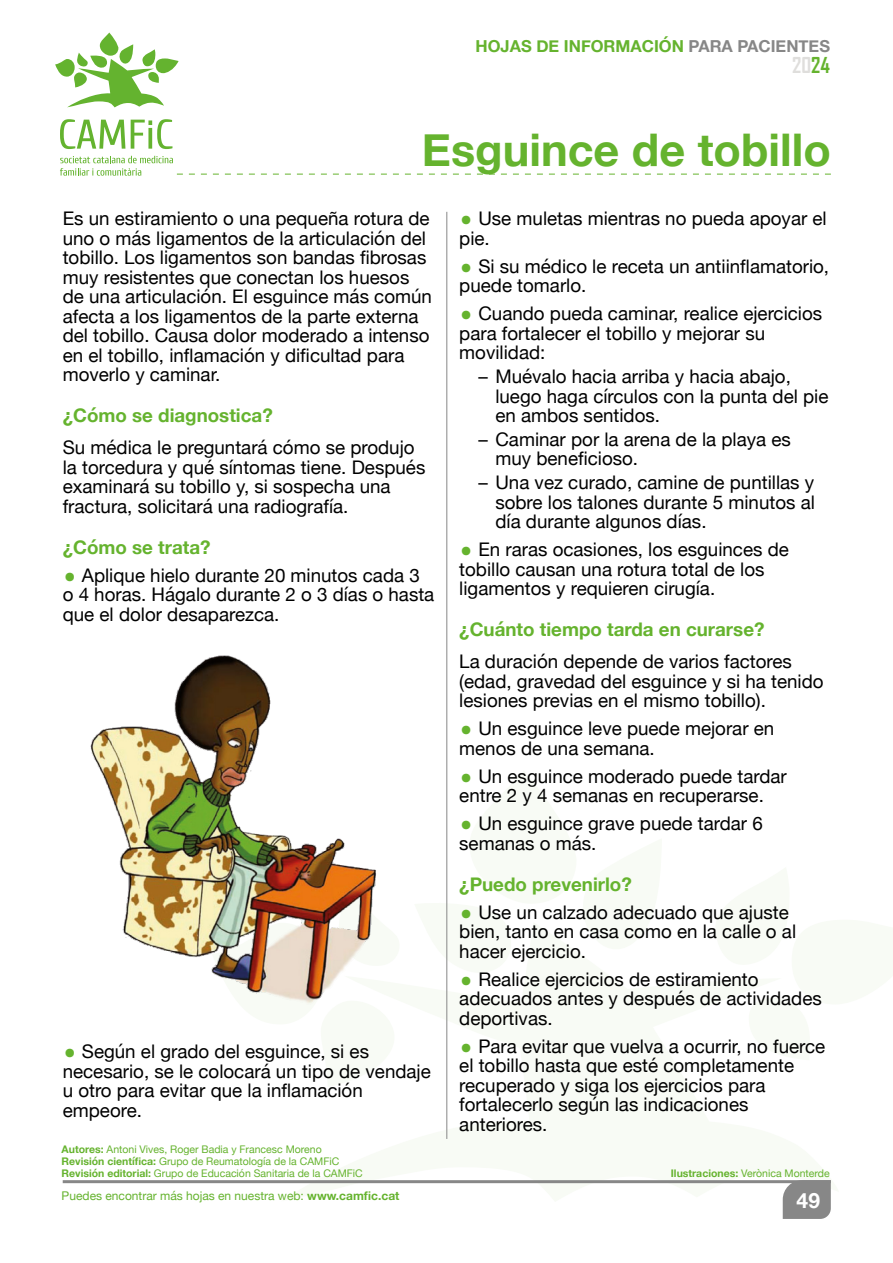
<style>
.page{position:relative;width:893px;height:1263px;background:#fff}
.page>*{position:absolute;margin:0;border:0;box-sizing:border-box;transform-origin:0 0}
.t1{font:700 45px "Helvetica Neue";color:#65b32e}
.t2{font:700 21px "Agency FB";color:#dfdedc}
.t3{font:700 21px "Helvetica Neue";color:#fff}
.t4{font:18.75px/19.5px "Helvetica Neue";color:#000}
.t5{font:700 18.75px "Helvetica Neue";color:#65b32e}
.t6{font:700 16.5px "Helvetica Neue";color:#65b32e}
.t7{font:12px "Helvetica Neue";color:#65b32e}
.t8{font:10.5px/12px "Helvetica Neue";color:#65b32e}
.s1{color:#878787}
.s2{color:#65b32e}
.s3{font-size:39px;color:#65b32e}
.s4{font-weight:700}
</style>
<div class="page">
<svg style="left:281px;top:979px;width:502px;height:223px;fill:#f8fbf5"></svg>
<svg style="left:281px;top:1014px;width:120px;height:73px"></svg>
<svg style="left:447px;top:770px;width:1px;height:209px"></svg>
<svg style="left:715px;top:979px;width:68px;height:81px"></svg>
<hr style="left:63px;top:1180px;width:768px;height:3px;background:#878787">
<div style="left:783px;top:1180px;width:48px;height:39px;background:#878787"></div>
<svg style="left:55px;top:33px;width:124px;height:74px"></svg>
<svg style="left:60px;top:156px;width:771px;height:20px"></svg>
<svg style="left:60px;top:119px;width:65px;height:30px"></svg>
<svg style="left:131px;top:119px;width:41px;height:30px"></svg>
<hr style="left:446px;top:212px;width:1px;height:927px;background:#878787">
<img style="left:90px;top:655px;width:316px;height:359px">
<p class="t6" style="left:476px;top:33px;width:356px">HOJAS DE INFORMACIÓN <span class="s1">PARA PACIENTES</span></p>
<p class="t2" style="left:792px;top:52px;width:39px">20<span class="s2">24</span></p>
<h1 class="t1" style="left:422px;top:115px;width:410px">Esguince de tobillo</h1>
<p class="t4" style="left:63px;top:210px;width:371px">Es un estiramiento o una pequeña rotura de uno o más ligamentos de la articulación del tobillo. Los ligamentos son bandas fibrosas muy resistentes que conectan los huesos de una articulación. El esguince más común afecta a los ligamentos de la parte externa del tobillo. Causa dolor moderado a intenso en el tobillo, inflamación y dificultad para moverlo y caminar.</p>
<p class="t5" style="left:63px;top:401px;width:212px">¿Cómo se diagnostica?</p>
<p class="t4" style="left:63px;top:439px;width:364px">Su médica le preguntará cómo se produjo la torcedura y qué síntomas tiene. Después examinará su tobillo y, si sospecha una fractura, solicitará una radiografía.</p>
<p class="t5" style="left:63px;top:532px;width:149px">¿Cómo se trata?</p>
<p class="t4" style="left:63px;top:566px;width:373px"><span class="s3">•</span> Aplique hielo durante 20 minutos cada 3 o 4 horas. Hágalo durante 2 o 3 días o hasta que el dolor desaparezca.</p>
<p class="t4" style="left:63px;top:1043px;width:370px"><span class="s3">•</span> Según el grado del esguince, si es necesario, se le colocará un tipo de vendaje u otro para evitar que la inflamación empeore.</p>
<p class="t8" style="left:62px;top:1143px;width:303px"><span class="s4">Autores:</span> Antoni Vives, Roger Badia y Francesc Moreno<br><span class="s4">Revisión científica:</span> Grupo de Reumatología de la CAMFiC<br><span class="s4">Revisión editorial:</span> Grupo de Educación Sanitaria de la CAMFiC</p>
<p class="t4" style="left:459px;top:210px;width:369px"><span class="s3">•</span> Use muletas mientras no pueda apoyar el pie.</p>
<p class="t4" style="left:459px;top:258px;width:371px"><span class="s3">•</span> Si su médico le receta un antiinflamatorio, puede tomarlo.</p>
<p class="t4" style="left:459px;top:305px;width:364px"><span class="s3">•</span> Cuando pueda caminar, realice ejercicios para fortalecer el tobillo y mejorar su movilidad:</p>
<p class="t4" style="left:495px;top:368px;width:335px;text-indent:-17px">– Muévalo hacia arriba y hacia abajo, luego haga círculos con la punta del pie en ambos sentidos.</p>
<p class="t4" style="left:495px;top:431px;width:297px;text-indent:-17px">– Caminar por la arena de la playa es muy beneficioso.</p>
<p class="t4" style="left:495px;top:474px;width:321px;text-align:justify;text-indent:-17px">– Una vez curado, camine de puntillas y sobre los talones durante 5 minutos al día durante algunos días.</p>
<p class="t4" style="left:459px;top:541px;width:331px"><span class="s3">•</span> En raras ocasiones, los esguinces de tobillo causan una rotura total de los ligamentos y requieren cirugía.</p>
<p class="t5" style="left:459px;top:615px;width:307px">¿Cuánto tiempo tarda en curarse?</p>
<p class="t4" style="left:459px;top:653px;width:366px">La duración depende de varios factores (edad, gravedad del esguince y si ha tenido lesiones previas en el mismo tobillo).</p>
<p class="t4" style="left:459px;top:720px;width:317px"><span class="s3">•</span> Un esguince leve puede mejorar en menos de una semana.</p>
<p class="t4" style="left:459px;top:767px;width:329px"><span class="s3">•</span> Un esguince moderado puede tardar entre 2 y 4 semanas en recuperarse.</p>
<p class="t4" style="left:459px;top:815px;width:305px"><span class="s3">•</span> Un esguince grave puede tardar 6 semanas o más.</p>
<p class="t5" style="left:459px;top:869px;width:174px">¿Puedo prevenirlo?</p>
<p class="t4" style="left:459px;top:903px;width:338px"><span class="s3">•</span> Use un calzado adecuado que ajuste bien, tanto en casa como en la calle o al hacer ejercicio.</p>
<p class="t4" style="left:459px;top:970px;width:364px"><span class="s3">•</span> Realice ejercicios de estiramiento adecuados antes y después de actividades deportivas.</p>
<p class="t4" style="left:459px;top:1037px;width:368px"><span class="s3">•</span> Para evitar que vuelva a ocurrir, no fuerce el tobillo hasta que esté completamente recuperado y siga los ejercicios para fortalecerlo según las indicaciones anteriores.</p>
<p class="t8" style="left:671px;top:1167px;width:160px"><span class="s4">Ilustraciones:</span> Verònica Monterde</p>
<p class="t7" style="left:62px;top:1187px;width:339px">Puedes encontrar más hojas en nuestra web: <span class="s4">www.camfic.cat</span></p>
<p class="t3" style="left:797px;top:1183px;width:25px">49</p>
</div>
